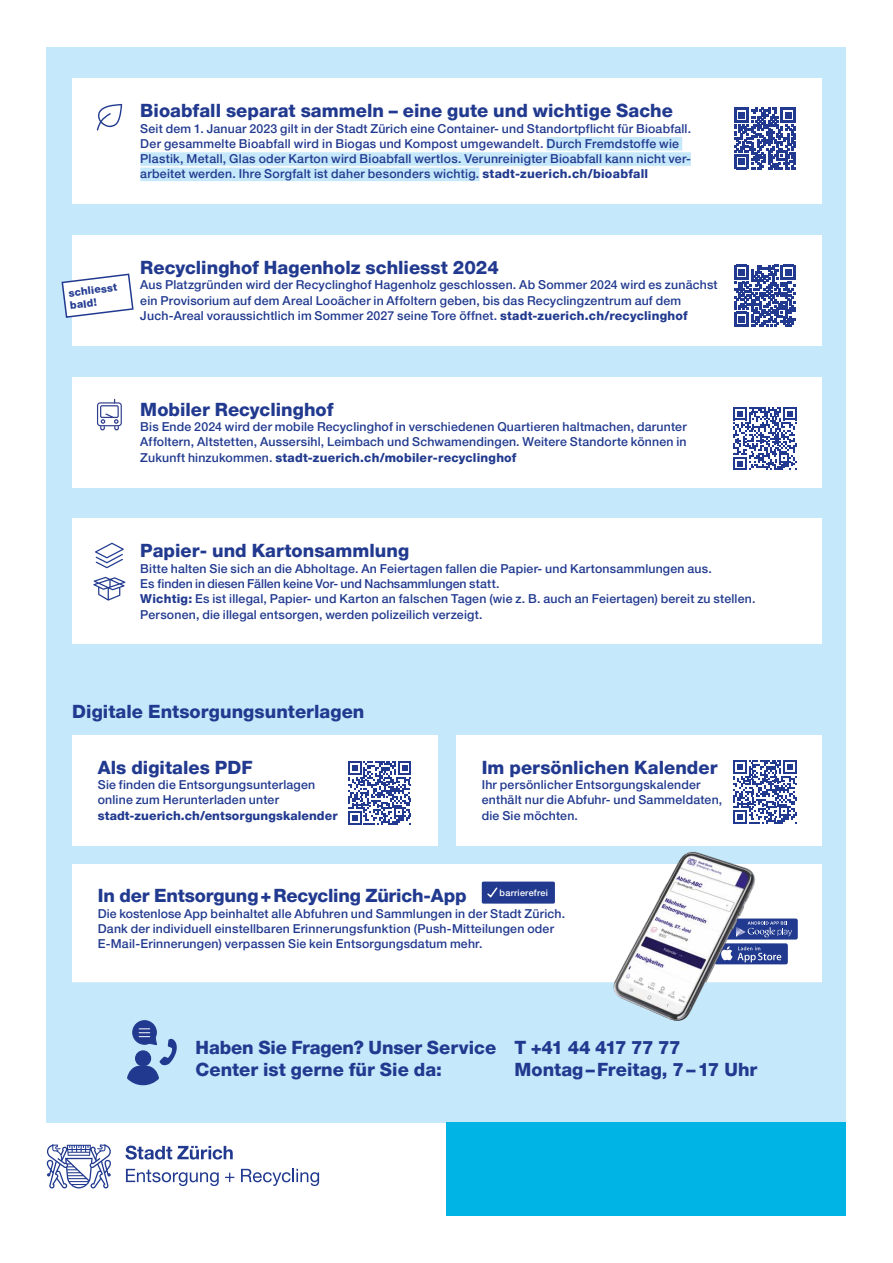
<style>
.page{position:relative;width:893px;height:1263px;background:#fff}
.page>*{position:absolute;margin:0;border:0;box-sizing:border-box;transform-origin:0 0}
.t1{font:800 18.3px/21.3px "Helvetica Neue LT Pro";color:#213a8f}
.t2{font:500 12.3px/15.3px "Helvetica Neue LT Pro";letter-spacing:.015em;color:#213a8f}
.t3{font:800 12.3px "Helvetica Neue LT Pro";letter-spacing:.01em;color:#213a8f}
.t4{font:800 10.5px/12.8px "Helvetica Neue LT Pro";color:#213a8f}
.t5{font:500 9px "Helvetica Neue LT Pro";letter-spacing:.03em;color:#fff}
.s1{font-weight:800}
</style>
<div class="page">
<svg style="left:126px;top:1169px;width:93px;height:17px"></svg>
<svg style="left:225px;top:1173px;width:9px;height:9px"></svg>
<svg style="left:241px;top:1169px;width:78px;height:17px"></svg>
<svg style="left:125px;top:1145px;width:108px;height:14px"></svg>
<svg style="left:47px;top:1144px;width:64px;height:44px"></svg>
<div style="left:47px;top:47px;width:799px;height:1076px;background:#c6e8fb"></div>
<div style="left:446px;top:1123px;width:400px;height:93px;background:#00b5e5"></div>
<div style="left:72px;top:735px;width:366px;height:110px;background:#fff"></div>
<div style="left:72px;top:519px;width:750px;height:125px;background:#fff"></div>
<div style="left:456px;top:735px;width:366px;height:110px;background:#fff"></div>
<div style="left:72px;top:377px;width:750px;height:110px;background:#fff"></div>
<div style="left:72px;top:79px;width:750px;height:125px;background:#fff"></div>
<div style="left:546px;top:137px;width:136px;height:13px;background:#c6e8fb"></div>
<div style="left:140px;top:152px;width:551px;height:14px;background:#c6e8fb"></div>
<div style="left:140px;top:168px;width:339px;height:13px;background:#c6e8fb"></div>
<div style="left:72px;top:236px;width:750px;height:110px;background:#fff"></div>
<div style="left:72px;top:864px;width:750px;height:118px;background:#fff"></div>
<svg style="left:348px;top:761px;width:63px;height:64px"></svg>
<svg style="left:734px;top:108px;width:62px;height:61px"></svg>
<svg style="left:734px;top:265px;width:62px;height:62px"></svg>
<svg style="left:733px;top:407px;width:64px;height:63px"></svg>
<svg style="left:733px;top:760px;width:64px;height:64px"></svg>
<div style="left:724px;top:918px;width:74px;height:21px;background:#213a8f;border-radius:2px"></div>
<svg style="left:756px;top:921px;width:36px;height:16px"></svg>
<div style="left:715px;top:943px;width:73px;height:21px;background:#213a8f;border-radius:2px"></div>
<svg style="left:756px;top:947px;width:25px;height:14px"></svg>
<div style="left:483px;top:883px;width:70px;height:19px;background:#213a8f"></div>
<div style="left:482px;top:881px;width:73px;height:23px;border:3px solid #213a8f"></div>
<svg style="left:487px;top:887px;width:11px;height:11px"></svg>
<img style="left:614px;top:851px;width:142px;height:131px">
<svg style="left:93px;top:577px;width:32px;height:24px"></svg>
<svg style="left:95px;top:543px;width:29px;height:25px"></svg>
<div style="left:100px;top:405px;width:19px;height:13px;border:1px solid #2e3d8c"></div>
<div style="left:97px;top:402px;width:25px;height:24px;border:1px solid #2e3d8c;border-radius:3px"></div>
<svg style="left:100px;top:412px;width:20px;height:19px"></svg>
<svg style="left:97px;top:104px;width:25px;height:27px"></svg>
<svg style="left:61px;top:273px;width:73px;height:45px"></svg>
<svg style="left:72px;top:982px;width:750px;height:103px"></svg>
<h1 class="t1" style="left:140px;top:100px;width:534px">Bioabfall separat sammeln – eine gute und wichtige Sache</h1>
<p class="t2" style="left:140px;top:120px;width:552px">Seit dem 1. Januar 2023 gilt in der Stadt Zürich eine Container- und Standortpflicht für Bioabfall.<br>Der gesammelte Bioabfall wird in Biogas und Kompost umgewandelt. Durch Fremdstoffe wie Plastik, Metall, Glas oder Karton wird Bioabfall wertlos. Verunreinigter Bioabfall kann nicht ver&shy;arbeitet werden. Ihre Sorgfalt ist daher besonders wichtig. <span class="s1">stadt-zuerich.ch/bioabfall</span></p>
<p class="t4" style="left:68px;top:286px;width:50px;rotate:-7deg">schliesst bald!</p>
<h1 class="t1" style="left:140px;top:257px;width:360px">Recyclinghof Hagenholz schliesst 2024</h1>
<p class="t2" style="left:140px;top:277px;width:579px">Aus Platzgründen wird der Recyclinghof Hagenholz geschlossen. Ab Sommer 2024 wird es zunächst ein Provisorium auf dem Areal Looächer in Affoltern geben, bis das Recyclingzentrum auf dem<br>Juch-Areal voraussichtlich im Sommer 2027 seine Tore öffnet. <span class="s1">stadt-zuerich.ch/recyclinghof</span></p>
<h1 class="t1" style="left:140px;top:398px;width:195px">Mobiler Recyclinghof</h1>
<p class="t2" style="left:140px;top:419px;width:548px;text-align:justify">Bis Ende 2024 wird der mobile Recyclinghof in verschiedenen Quartieren haltmachen, darunter Affoltern, Altstetten, Aussersihl, Leimbach und Schwamendingen. Weitere Standorte können in Zukunft hinzukommen. <span class="s1">stadt-zuerich.ch/mobiler-recyclinghof</span></p>
<h1 class="t1" style="left:140px;top:540px;width:270px">Papier- und Kartonsammlung</h1>
<p class="t2" style="left:140px;top:560px;width:617px">Bitte halten Sie sich an die Abholtage. An Feiertagen fallen die Papier- und Kartonsammlungen aus.<br>Es finden in diesen Fällen keine Vor- und Nachsammlungen statt.<br><span class="s1">Wichtig:</span> Es ist illegal, Papier- und Karton an falschen Tagen (wie z. B. auch an Feiertagen) bereit zu stellen.<br>Personen, die illegal entsorgen, werden polizeilich verzeigt.</p>
<h1 class="t1" style="left:72px;top:701px;width:294px">Digitale Entsorgungsunterlagen</h1>
<h1 class="t1" style="left:98px;top:757px;width:156px">Als digitales PDF</h1>
<p class="t2" style="left:98px;top:777px;width:219px">Sie finden die Entsorgungsunterlagen online zum Herunterladen unter</p>
<p class="t3" style="left:98px;top:808px;width:241px">stadt-zuerich.ch/entsorgungskalender</p>
<h1 class="t1" style="left:482px;top:757px;width:237px">Im persönlichen Kalender</h1>
<p class="t2" style="left:482px;top:777px;width:242px">Ihr persönlicher Entsorgungskalender enthält nur die Abfuhr- und Sammeldaten, die Sie möchten.</p>
<h1 class="t1" style="left:98px;top:885px;width:370px">In der Entsorgung+Recycling Zürich-App</h1>
<p class="t2" style="left:98px;top:905px;width:469px">Die kostenlose App beinhaltet alle Abfuhren und Sammlungen in der Stadt Zürich.<br>Dank der individuell einstellbaren Erinnerungsfunktion (Push-Mitteilungen oder<br>E-Mail-Erinnerungen) verpassen Sie kein Entsorgungsdatum mehr.</p>
<p class="t5" style="left:500px;top:887px;width:50px">barrierefrei</p>
<h1 class="t1" style="left:195px;top:1037px;width:302px">Haben Sie Fragen? Unser Service<br>Center ist gerne für Sie da:</h1>
<h1 class="t1" style="left:514px;top:1037px;width:244px">T +41 44 417 77 77<br>Montag–Freitag, 7–17 Uhr</h1>
<h1 class="t1" style="left:204px;top:1045px;width:248px">Center ist gerne für Sie da:</h1>
<h1 class="t1" style="left:523px;top:1045px;width:244px">Montag–Freitag, 7–17 Uhr</h1>
</div>
